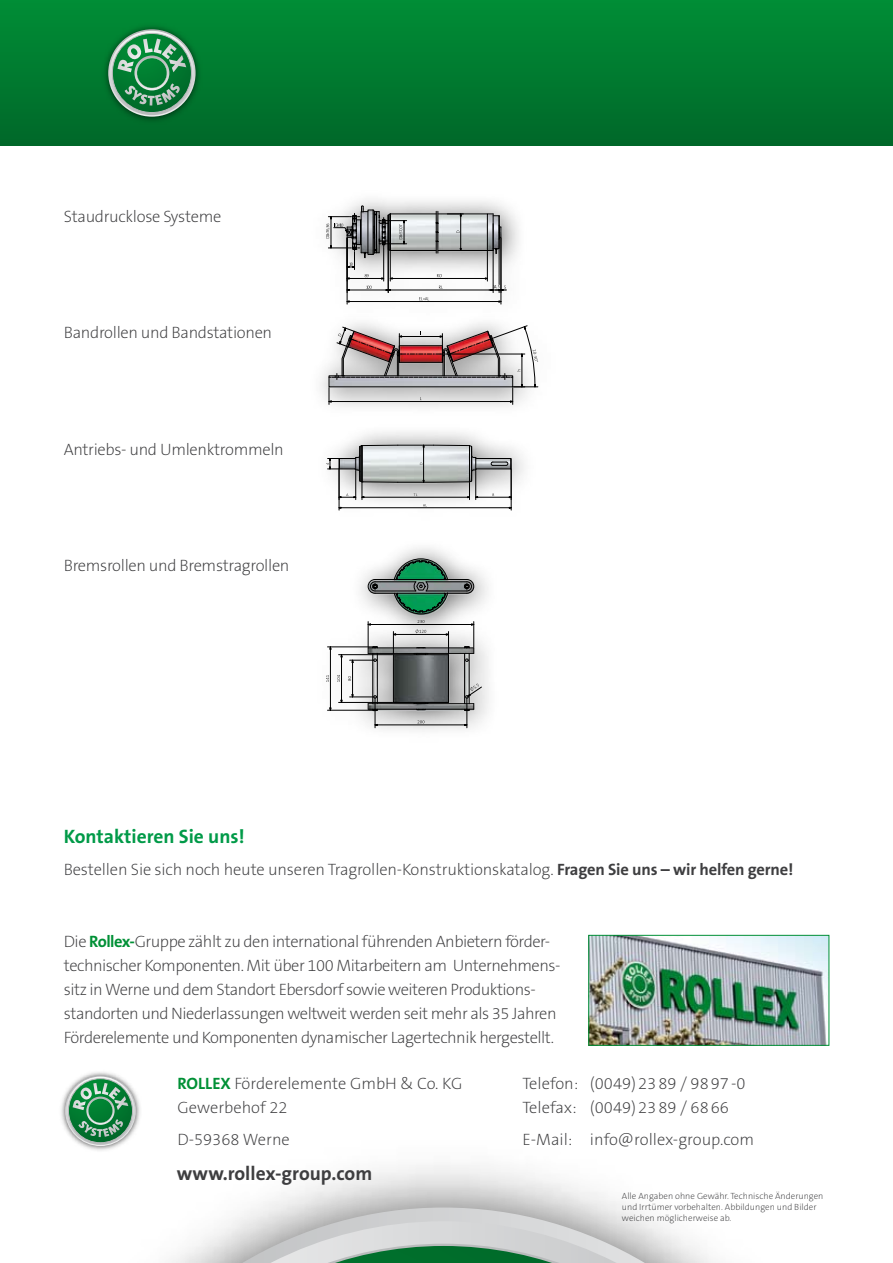
<style>
.page{position:relative;width:893px;height:1263px;background:#fff}
.page>*{position:absolute;margin:0;border:0;box-sizing:border-box;transform-origin:0 0}
.t1{font:700 19.5px "The Sans B7";color:#3e3e40}
.t2{font:700 19.5px "The Sans B7";color:#009a48}
.t3{font:200 16.5px/24px "The Sans B2";letter-spacing:-.03em;color:#3e3e40}
.t4{font:200 16.5px "The Sans B2";color:#3e3e40}
.t5{font:200 16.5px "The Sans B2";letter-spacing:-.01em;color:#3e3e40}
.t6{font:200 9px/10.8px "The Sans B2";color:#3e3e40}
.s1{font-family:"The Sans B7";font-weight:700}
.s2{font-family:"The Sans B7";font-weight:700;color:#009036}
</style>
<div class="page">
<svg style="left:153px;top:1207px;width:590px;height:56px"></svg>
<div style="left:0;top:0;width:893px;height:145px;background:linear-gradient(to bottom,#008e36,#006829)"></div>
<img style="left:100px;top:21px;width:104px;height:104px">
<svg style="left:108px;top:29px;width:88px;height:88px;background:#409260"></svg>
<img style="left:590px;top:937px;width:237px;height:107px">
<div style="left:588px;top:935px;width:241px;height:111px;border:1px solid #009036"></div>
<img style="left:60px;top:1072px;width:82px;height:80px">
<svg style="left:65px;top:1075px;width:71px;height:71px;background:#73ac8a"></svg>
<img style="left:355px;top:200px;width:164px;height:79px">
<hr style="left:493px;top:214px;width:1px;height:36px;background:#000">
<div style="left:487px;top:214px;width:6px;height:37px;border:1px solid #000"></div>
<hr style="left:438px;top:250px;width:49px;height:1px;background:#000">
<hr style="left:438px;top:214px;width:49px;height:1px;background:#000">
<div style="left:390px;top:214px;width:46px;height:37px;border:1px solid #000"></div>
<svg style="left:435px;top:211px;width:4px;height:42px"></svg>
<svg style="left:456px;top:230px;width:4px;height:3px"></svg>
<svg style="left:366px;top:286px;width:6px;height:3px"></svg>
<svg style="left:437px;top:274px;width:5px;height:3px"></svg>
<svg style="left:419px;top:297px;width:10px;height:3px"></svg>
<hr style="left:460px;top:216px;width:1px;height:32px;background:#000">
<svg style="left:447px;top:248px;width:16px;height:2px"></svg>
<svg style="left:447px;top:214px;width:16px;height:2px"></svg>
<hr style="left:383px;top:247px;width:1px;height:34px;background:#000">
<hr style="left:349px;top:290px;width:37px;height:1px;background:#000">
<hr style="left:392px;top:278px;width:93px;height:1px;background:#000">
<hr style="left:487px;top:251px;width:1px;height:30px;background:#000">
<hr style="left:390px;top:251px;width:1px;height:30px;background:#000">
<hr style="left:349px;top:301px;width:150px;height:1px;background:#000">
<hr style="left:347px;top:238px;width:1px;height:66px;background:#000">
<hr style="left:501px;top:238px;width:1px;height:66px;background:#000">
<hr style="left:499px;top:216px;width:1px;height:69px;background:#000">
<svg style="left:493px;top:215px;width:9px;height:39px"></svg>
<hr style="left:501px;top:238px;width:1px;height:55px;background:#000">
<svg style="left:489px;top:285px;width:17px;height:8px"></svg>
<hr style="left:390px;top:290px;width:101px;height:1px;background:#000">
<hr style="left:388px;top:250px;width:1px;height:43px;background:#000">
<hr style="left:493px;top:224px;width:1px;height:69px;background:#000">
<svg style="left:326px;top:205px;width:81px;height:74px"></svg>
<div style="left:304px;top:537px;width:214px;height:229px;background:#000;opacity:.6"></div>
<img style="left:365px;top:556px;width:112px;height:61px">
<hr style="left:426px;top:581px;width:41px;height:1px;background:#000">
<hr style="left:426px;top:591px;width:41px;height:1px;background:#000">
<hr style="left:375px;top:591px;width:41px;height:1px;background:#000">
<hr style="left:375px;top:581px;width:41px;height:1px;background:#000">
<svg style="left:394px;top:558px;width:54px;height:56px;background:#4a886c"></svg>
<hr style="left:375px;top:579px;width:92px;height:1px;background:#000">
<hr style="left:375px;top:593px;width:92px;height:1px;background:#000">
<svg style="left:368px;top:579px;width:10px;height:15px"></svg>
<svg style="left:464px;top:579px;width:10px;height:15px"></svg>
<img style="left:365px;top:644px;width:112px;height:69px">
<div style="left:393px;top:654px;width:56px;height:49px;border:1px solid #000"></div>
<hr style="left:464px;top:653px;width:1px;height:51px;background:#000">
<hr style="left:469px;top:653px;width:1px;height:51px;background:#000">
<hr style="left:372px;top:653px;width:1px;height:51px;background:#000">
<hr style="left:377px;top:653px;width:1px;height:51px;background:#000">
<hr style="left:368px;top:653px;width:53px;height:1px;background:#000">
<hr style="left:375px;top:648px;width:92px;height:1px;background:#000">
<hr style="left:421px;top:653px;width:53px;height:1px;background:#000">
<svg style="left:414px;top:647px;width:15px;height:8px"></svg>
<hr style="left:421px;top:703px;width:53px;height:1px;background:#000">
<hr style="left:375px;top:709px;width:92px;height:1px;background:#000">
<hr style="left:368px;top:703px;width:53px;height:1px;background:#000">
<svg style="left:414px;top:702px;width:15px;height:8px"></svg>
<svg style="left:416px;top:629px;width:10px;height:4px"></svg>
<svg style="left:417px;top:620px;width:7px;height:3px"></svg>
<svg style="left:348px;top:676px;width:3px;height:5px"></svg>
<svg style="left:337px;top:675px;width:3px;height:7px"></svg>
<svg style="left:326px;top:675px;width:3px;height:7px"></svg>
<svg style="left:417px;top:720px;width:7px;height:3px"></svg>
<hr style="left:396px;top:634px;width:50px;height:1px;background:#000">
<svg style="left:392px;top:631px;width:4px;height:23px"></svg>
<svg style="left:446px;top:631px;width:4px;height:23px"></svg>
<hr style="left:370px;top:624px;width:101px;height:1px;background:#000">
<svg style="left:464px;top:622px;width:11px;height:40px"></svg>
<hr style="left:352px;top:662px;width:1px;height:33px;background:#000">
<svg style="left:350px;top:694px;width:28px;height:17px"></svg>
<svg style="left:350px;top:622px;width:28px;height:41px"></svg>
<hr style="left:341px;top:657px;width:1px;height:43px;background:#000">
<hr style="left:339px;top:702px;width:54px;height:1px;background:#000">
<hr style="left:339px;top:654px;width:54px;height:1px;background:#000">
<hr style="left:330px;top:649px;width:1px;height:59px;background:#000">
<hr style="left:327px;top:710px;width:45px;height:1px;background:#000">
<hr style="left:327px;top:647px;width:45px;height:1px;background:#000">
<hr style="left:377px;top:725px;width:88px;height:1px;background:#000">
<hr style="left:375px;top:698px;width:1px;height:30px;background:#000">
<hr style="left:467px;top:698px;width:1px;height:30px;background:#000">
<svg style="left:464px;top:683px;width:18px;height:28px"></svg>
<svg style="left:328px;top:325px;width:210px;height:79px"></svg>
<div style="left:304px;top:423px;width:244px;height:125px;background:#000;opacity:.6"></div>
<img style="left:337px;top:443px;width:177px;height:42px">
<hr style="left:362px;top:445px;width:36px;height:1px;background:#000">
<hr style="left:362px;top:482px;width:36px;height:1px;background:#000">
<svg style="left:491px;top:458px;width:21px;height:11px"></svg>
<hr style="left:477px;top:458px;width:34px;height:1px;background:#000">
<hr style="left:477px;top:469px;width:34px;height:1px;background:#000">
<hr style="left:478px;top:497px;width:31px;height:1px;background:#000">
<hr style="left:364px;top:497px;width:104px;height:1px;background:#000">
<svg style="left:326px;top:445px;width:38px;height:55px"></svg>
<svg style="left:397px;top:445px;width:81px;height:61px"></svg>
<hr style="left:341px;top:507px;width:168px;height:1px;background:#000">
<hr style="left:339px;top:469px;width:1px;height:41px;background:#000">
<hr style="left:511px;top:469px;width:1px;height:41px;background:#000">
<p class="t3" style="left:64px;top:205px;width:159px">Staudrucklose Systeme</p>
<p class="t3" style="left:64px;top:320px;width:210px">Bandrollen und Bandstationen</p>
<p class="t3" style="left:64px;top:438px;width:221px">Antriebs- und Umlenktrommeln</p>
<p class="t3" style="left:64px;top:553px;width:227px">Bremsrollen und Bremstragrollen</p>
<p class="t2" style="left:64px;top:826px;width:183px">Kontaktieren Sie uns!</p>
<p class="t5" style="left:64px;top:861px;width:731px">Bestellen Sie sich noch heute unseren Tragrollen-Konstruktionskatalog. <span class="s1">Fragen Sie uns – wir helfen gerne!</span></p>
<p class="t3" style="left:64px;top:930px;width:498px">Die <span class="s2">Rollex-</span>Gruppe zählt zu den international führenden Anbietern förder&shy;technischer Komponenten. Mit über 100 Mitarbeitern am Unternehmens&shy;sitz in Werne und dem Standort Ebersdorf sowie weiteren Produktions&shy;standorten und Niederlassungen weltweit werden seit mehr als 35 Jahren Förderelemente und Komponenten dynamischer Lagertechnik hergestellt.</p>
<p class="t4" style="left:177px;top:1074px;width:287px"><span class="s2">ROLLEX</span> Förderelemente GmbH &amp; Co. KG</p>
<p class="t4" style="left:522px;top:1074px;width:225px">Telefon: (0049)2389 / 9897-0</p>
<p class="t4" style="left:177px;top:1098px;width:112px">Gewerbehof 22</p>
<p class="t4" style="left:522px;top:1098px;width:208px">Telefax: (0049)2389 / 6866</p>
<p class="t4" style="left:177px;top:1131px;width:114px">D-59368 Werne</p>
<p class="t4" style="left:522px;top:1131px;width:233px">E-Mail: info@rollex-group.com</p>
<p class="t1" style="left:177px;top:1163px;width:197px">www.rollex-group.com</p>
<p class="t6" style="left:622px;top:1191px;width:203px">Alle Angaben ohne Gewähr. Technische Änderungen und Irrtümer vorbehalten. Abbildungen und Bilder weichen möglicherweise ab.</p>
</div>
